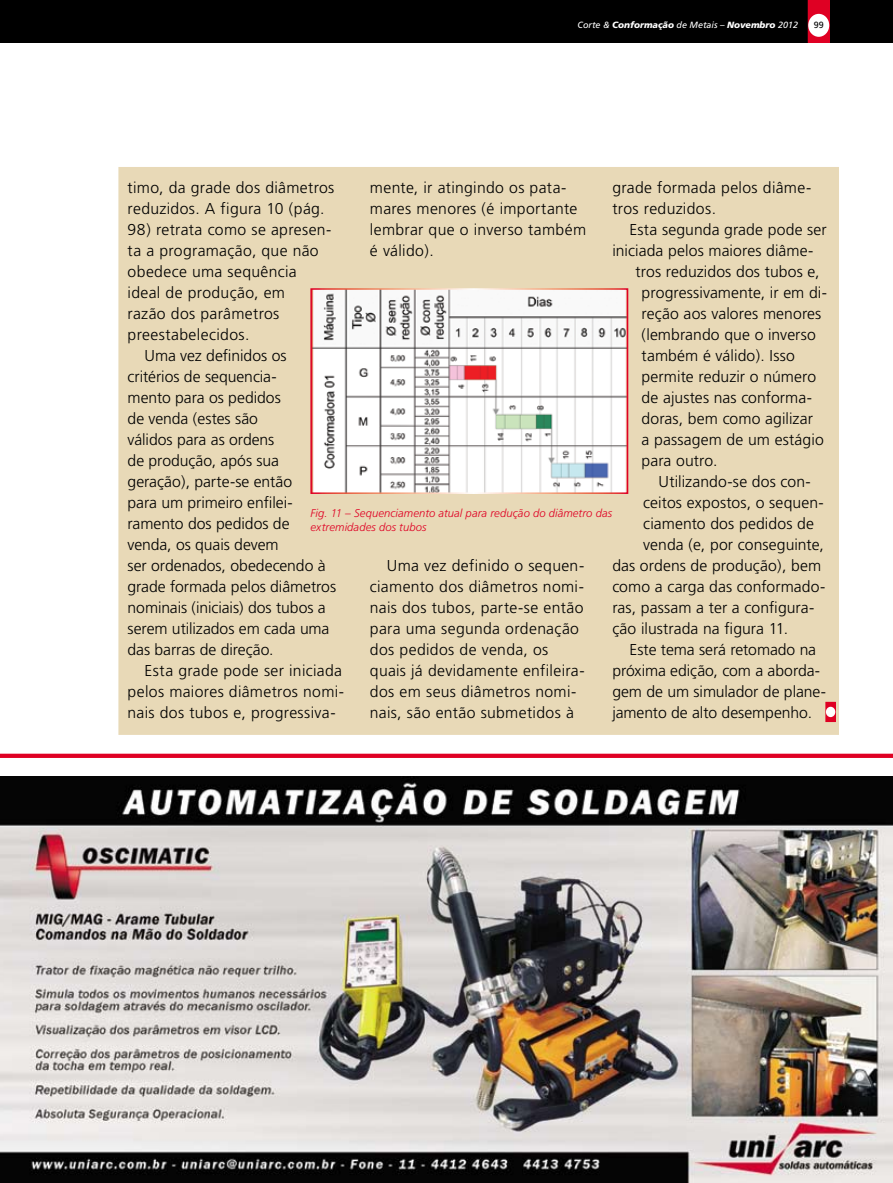
<style>
.page{position:relative;width:893px;height:1183px;background:#fff}
.page>*{position:absolute;margin:0;border:0;box-sizing:border-box;transform-origin:0 0}
.t1{font:300 15.75px/21px "Frutiger";letter-spacing:.01em;color:#000}
.t2{font:italic 300 11.25px/13.5px "Frutiger";letter-spacing:.01em;color:#df0023}
.t3{font:italic 9px "Frutiger";color:#fff}
.t4{font:9px "Frutiger";color:#000}
.s1{font-weight:900}
</style>
<div class="page">
<div style="left:119px;top:168px;width:719px;height:566px;background:#e8d9b7"></div>
<div style="left:0;top:0;width:893px;height:42px;background:#000"></div>
<div style="left:808px;top:14px;width:21px;height:23px;background:#fff;border-radius:50%"></div>
<svg style="left:0;top:753px;width:893px;height:4px;background:#e42c49"></svg>
<div style="left:826px;top:702px;width:9px;height:19px;background:#df0023"></div>
<div style="left:826px;top:706px;width:9px;height:11px;background:#fff;border-radius:50%"></div>
<img style="left:313px;top:291px;width:312px;height:200px">
<div style="left:310px;top:288px;width:318px;height:206px;border:2px solid #fff"></div>
<img style="left:0;top:776px;width:893px;height:406px">
<p class="t3" style="left:578px;top:19px;width:222px">Corte &amp; <span class="s1">Conformação</span> de Metais – <span class="s1">Novembro</span> 2012</p>
<p class="t4" style="left:814px;top:19px;width:12px">99</p>
<p class="t1" style="left:612px;top:177px;width:201px">grade formada pelos diâme&shy;tros reduzidos.</p>
<p class="t1" style="left:629px;top:219px;width:199px">Esta segunda grade pode ser</p>
<p class="t1" style="left:612px;top:240px;width:203px">iniciada pelos maiores diâme-</p>
<p class="t1" style="left:636px;top:261px;width:185px">tros reduzidos dos tubos e,</p>
<p class="t1" style="left:642px;top:282px;width:187px">progressivamente, ir em di-</p>
<p class="t1" style="left:642px;top:303px;width:181px">reção aos valores menores</p>
<p class="t1" style="left:642px;top:324px;width:176px">(lembrando que o inverso</p>
<p class="t1" style="left:642px;top:345px;width:155px">também é válido). Isso</p>
<p class="t1" style="left:642px;top:366px;width:176px">permite reduzir o número</p>
<p class="t1" style="left:642px;top:387px;width:172px">de ajustes nas conforma-</p>
<p class="t1" style="left:642px;top:408px;width:173px">doras, bem como agilizar</p>
<p class="t1" style="left:642px;top:429px;width:184px">a passagem de um estágio</p>
<p class="t1" style="left:642px;top:450px;width:77px">para outro.</p>
<p class="t1" style="left:659px;top:471px;width:154px">Utilizando-se dos con-</p>
<p class="t1" style="left:643px;top:492px;width:182px">ceitos expostos, o sequen-</p>
<p class="t1" style="left:643px;top:513px;width:172px">ciamento dos pedidos de</p>
<p class="t1" style="left:643px;top:534px;width:182px">venda (e, por conseguinte,</p>
<p class="t1" style="left:612px;top:555px;width:210px">das ordens de produção), bem</p>
<p class="t1" style="left:612px;top:576px;width:215px">como a carga das conformado-</p>
<p class="t1" style="left:612px;top:597px;width:204px">ras, passam a ter a configura-</p>
<p class="t1" style="left:612px;top:618px;width:177px">ção ilustrada na figura 11.</p>
<p class="t1" style="left:629px;top:639px;width:188px">Este tema será retomado na</p>
<p class="t1" style="left:612px;top:660px;width:209px">próxima edição, com a aborda-</p>
<p class="t1" style="left:612px;top:681px;width:215px">gem de um simulador de plane-</p>
<p class="t1" style="left:612px;top:702px;width:201px">jamento de alto desempenho.</p>
<p class="t1" style="left:370px;top:177px;width:218px">mente, ir atingindo os pata&shy;mares menores (é importante lembrar que o inverso também é válido).</p>
<p class="t1" style="left:128px;top:177px;width:208px">timo, da grade dos diâmetros reduzidos. A figura 10 (pág.</p>
<p class="t1" style="left:128px;top:219px;width:205px">98) retrata como se apresen-</p>
<p class="t1" style="left:128px;top:240px;width:193px">ta a programação, que não</p>
<p class="t1" style="left:128px;top:261px;width:171px">obedece uma sequência</p>
<p class="t1" style="left:128px;top:282px;width:159px">ideal de produção, em</p>
<p class="t1" style="left:128px;top:303px;width:153px">razão dos parâmetros</p>
<p class="t1" style="left:128px;top:324px;width:123px">preestabelecidos.</p>
<p class="t1" style="left:145px;top:345px;width:143px">Uma vez definidos os</p>
<p class="t1" style="left:128px;top:366px;width:151px">critérios de sequencia-</p>
<p class="t1" style="left:128px;top:387px;width:155px">mento para os pedidos</p>
<p class="t1" style="left:128px;top:408px;width:132px">de venda (estes são</p>
<p class="t1" style="left:128px;top:429px;width:148px">válidos para as ordens</p>
<p class="t1" style="left:128px;top:450px;width:153px">de produção, após sua</p>
<p class="t1" style="left:128px;top:471px;width:166px">geração), parte-se então</p>
<p class="t1" style="left:128px;top:492px;width:167px">para um primeiro enfilei-</p>
<p class="t1" style="left:128px;top:513px;width:164px">ramento dos pedidos de</p>
<p class="t1" style="left:128px;top:534px;width:153px">venda, os quais devem</p>
<p class="t1" style="left:128px;top:555px;width:200px">ser ordenados, obedecendo à</p>
<p class="t1" style="left:128px;top:576px;width:210px">grade formada pelos diâmetros</p>
<p class="t1" style="left:128px;top:597px;width:200px">nominais (iniciais) dos tubos a</p>
<p class="t1" style="left:128px;top:618px;width:203px">serem utilizados em cada uma</p>
<p class="t1" style="left:128px;top:639px;width:147px">das barras de direção.</p>
<p class="t1" style="left:145px;top:660px;width:199px">Esta grade pode ser iniciada</p>
<p class="t1" style="left:128px;top:681px;width:218px">pelos maiores diâmetros nomi-</p>
<p class="t1" style="left:128px;top:702px;width:209px">nais dos tubos e, progressiva-</p>
<p class="t2" style="left:310px;top:506px;width:303px">Fig. 11 – Sequenciamento atual para redução do diâmetro das extremidades dos tubos</p>
<p class="t1" style="left:370px;top:555px;width:216px;text-indent:17px">Uma vez definido o sequen&shy;ciamento dos diâmetros nomi&shy;nais dos tubos, parte-se então para uma segunda ordenação dos pedidos de venda, os quais já devidamente enfileira&shy;dos em seus diâmetros nomi&shy;nais, são então submetidos à</p>
</div>
